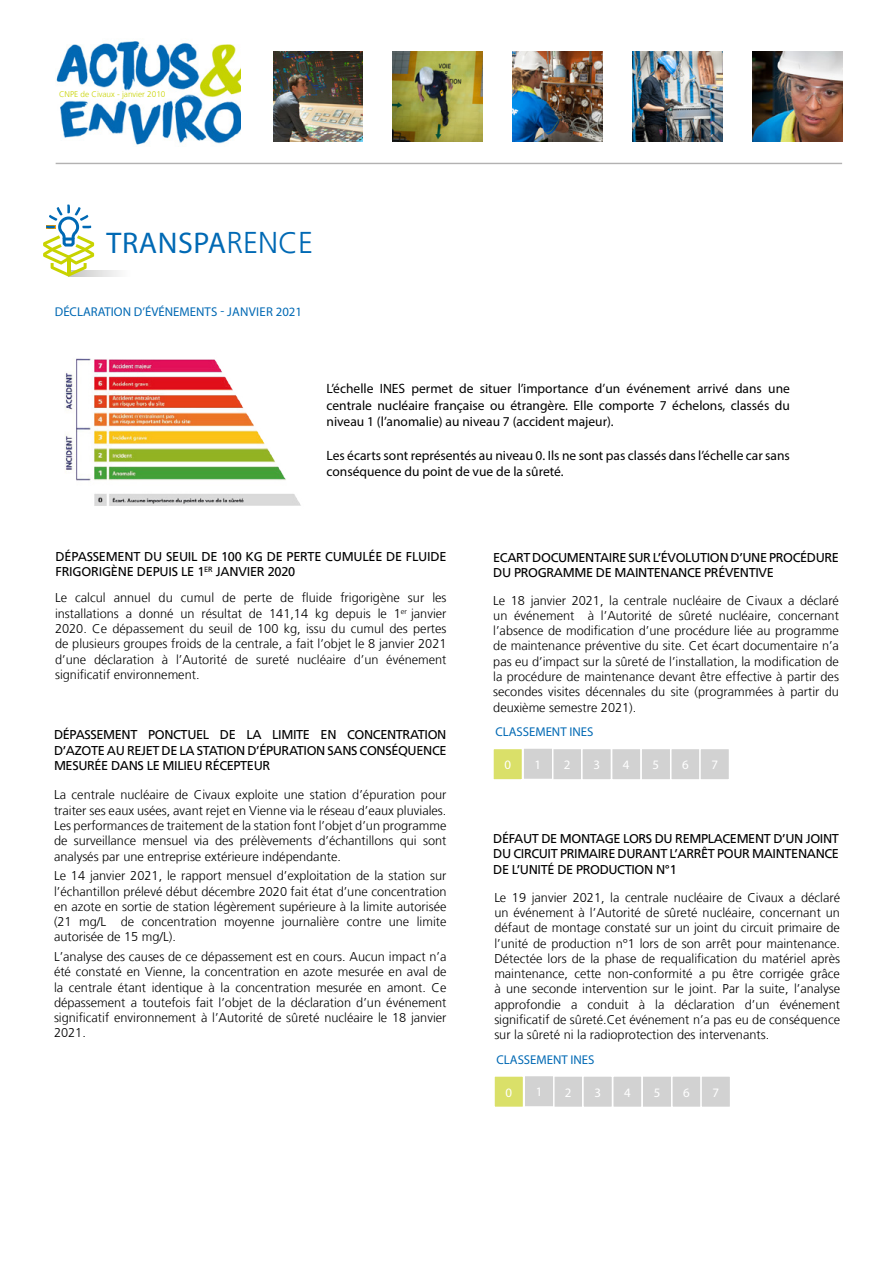
<style>
.page{position:relative;width:893px;height:1263px;background:#fff}
.page>*{position:absolute;margin:0;border:0;box-sizing:border-box;transform-origin:0 0}
.t1{font:30px "Myriad Pro";letter-spacing:.02em;color:#0069b4}
.t2{font:13.5px/16.2px "Myriad Pro";color:#000;text-align:justify}
.t3{font:12.9px "Myriad Pro";color:#fff}
.t4{font:300 12.75px/15.3px "Frutiger";color:#000;text-align:justify}
.t5{font:12.75px/15.3px "Frutiger";letter-spacing:-.03em;color:#000}
.t6{font:12.75px "Myriad Pro";color:#0069b4}
.t7{font:300 8.25px "Frutiger";color:#c8d300}
.s1{font-family:"Frutiger";font-weight:300}
</style>
<div class="page">
<img style="left:273px;top:52px;width:90px;height:89px">
<img style="left:393px;top:52px;width:89px;height:89px">
<img style="left:513px;top:52px;width:89px;height:89px">
<img style="left:633px;top:52px;width:89px;height:89px">
<img style="left:753px;top:52px;width:89px;height:89px">
<hr style="left:56px;top:163px;width:786px;height:1px;background:#b3b2b2">
<svg style="left:94px;top:271px;width:25px;height:5px"></svg>
<svg style="left:43px;top:204px;width:51px;height:72px"></svg>
<img style="left:56px;top:41px;width:185px;height:104px">
<img style="left:64px;top:358px;width:237px;height:148px">
<div style="left:493px;top:748px;width:29px;height:32px;background:#dae069"></div>
<div style="left:492px;top:748px;width:31px;height:33px;border:2px solid #fff"></div>
<div style="left:552px;top:748px;width:30px;height:32px;background:#d2d2d2"></div>
<div style="left:551px;top:748px;width:31px;height:33px;border:2px solid #fff"></div>
<div style="left:611px;top:748px;width:30px;height:32px;background:#d2d2d2"></div>
<div style="left:611px;top:748px;width:31px;height:33px;border:2px solid #fff"></div>
<div style="left:582px;top:748px;width:29px;height:32px;background:#d2d2d2"></div>
<div style="left:581px;top:748px;width:31px;height:33px;border:2px solid #fff"></div>
<div style="left:641px;top:748px;width:30px;height:32px;background:#d2d2d2"></div>
<div style="left:640px;top:748px;width:31px;height:33px;border:2px solid #fff"></div>
<div style="left:671px;top:748px;width:29px;height:32px;background:#d2d2d2"></div>
<div style="left:670px;top:748px;width:31px;height:33px;border:2px solid #fff"></div>
<div style="left:700px;top:748px;width:29px;height:32px;background:#d2d2d2"></div>
<div style="left:699px;top:748px;width:31px;height:33px;border:2px solid #fff"></div>
<div style="left:523px;top:748px;width:30px;height:31px;background:#d2d2d2"></div>
<div style="left:522px;top:747px;width:31px;height:33px;border:2px solid #fff"></div>
<div style="left:494px;top:1076px;width:30px;height:31px;background:#dae069"></div>
<div style="left:493px;top:1075px;width:31px;height:33px;border:2px solid #fff"></div>
<div style="left:553px;top:1076px;width:30px;height:31px;background:#d2d2d2"></div>
<div style="left:553px;top:1075px;width:31px;height:33px;border:2px solid #fff"></div>
<div style="left:613px;top:1076px;width:29px;height:31px;background:#d2d2d2"></div>
<div style="left:612px;top:1075px;width:31px;height:33px;border:2px solid #fff"></div>
<div style="left:583px;top:1076px;width:29px;height:31px;background:#d2d2d2"></div>
<div style="left:582px;top:1075px;width:31px;height:33px;border:2px solid #fff"></div>
<div style="left:642px;top:1076px;width:30px;height:31px;background:#d2d2d2"></div>
<div style="left:641px;top:1075px;width:31px;height:33px;border:2px solid #fff"></div>
<div style="left:672px;top:1076px;width:29px;height:31px;background:#d2d2d2"></div>
<div style="left:671px;top:1075px;width:31px;height:33px;border:2px solid #fff"></div>
<div style="left:701px;top:1076px;width:30px;height:31px;background:#d2d2d2"></div>
<div style="left:700px;top:1075px;width:31px;height:33px;border:2px solid #fff"></div>
<div style="left:524px;top:1075px;width:30px;height:32px;background:#d2d2d2"></div>
<div style="left:523px;top:1075px;width:32px;height:33px;border:2px solid #fff"></div>
<p class="t7" style="left:59px;top:90px;width:108px">CNPE de Civaux - janvier 2010</p>
<h1 class="t1" style="left:107px;top:225px;width:208px">TRANSPA<span class="s1">RENCE</span></h1>
<p class="t6" style="left:55px;top:304px;width:249px">DÉCLARATION D’ÉVÉNEMENTS - JANVIER 2021</p>
<p class="t2" style="left:327px;top:381px;width:465px">L’échelle INES permet de situer l’importance d’un événement arrivé dans une centrale nucléaire française ou étrangère. Elle comporte 7 échelons, classés du niveau 1 (l’anomalie) au niveau 7 (accident majeur).</p>
<p class="t2" style="left:327px;top:447px;width:465px">Les écarts sont représentés au niveau 0. Ils ne sont pas classés dans l’échelle car sans conséquence du point de vue de la sûreté.</p>
<p class="t5" style="left:56px;top:549px;width:392px">DÉPASSEMENT DU SEUIL DE 100 KG DE PERTE CUMULÉE DE FLUIDE<br>FRIGORIGÈNE DEPUIS LE 1<sup>ER</sup> JANVIER 2020</p>
<p class="t4" style="left:55px;top:591px;width:393px">Le calcul annuel du cumul de perte de fluide frigorigène sur les installations a donné un résultat de 141,14 kg depuis le 1<sup>er</sup> janvier 2020. Ce dépassement du seuil de 100 kg, issu du cumul des pertes de plusieurs groupes froids de la centrale, a fait l’objet le 8 janvier 2021 d’une déclaration à l’Autorité de sureté nucléaire d’un événement significatif environnement.</p>
<p class="t5" style="left:54px;top:727px;width:394px;text-align:justify">DÉPASSEMENT PONCTUEL DE LA LIMITE EN CONCENTRATION D’AZOTE AU REJET DE LA STATION D’ÉPURATION SANS CONSÉQUENCE MESURÉE DANS LE MILIEU RÉCEPTEUR</p>
<p class="t4" style="left:54px;top:787px;width:394px">La centrale nucléaire de Civaux exploite une station d’épuration pour traiter ses eaux usées, avant rejet en Vienne via le réseau d’eaux pluviales.<br>Les performances de traitement de la station font l’objet d’un programme de surveillance mensuel via des prélèvements d’échantillons qui sont analysés par une entreprise extérieure indépendante.</p>
<p class="t4" style="left:54px;top:868px;width:394px">Le 14 janvier 2021, le rapport mensuel d’exploitation de la station sur l’échantillon prélevé début décembre 2020 fait état d’une concentration en azote en sortie de station légèrement supérieure à la limite autorisée (21 mg/L de concentration moyenne journalière contre une limite autorisée de 15 mg/L).</p>
<p class="t4" style="left:54px;top:949px;width:394px">L’analyse des causes de ce dépassement est en cours. Aucun impact n’a été constaté en Vienne, la concentration en azote mesurée en aval de la centrale étant identique à la concentration mesurée en amont. Ce dépassement a toutefois fait l’objet de la déclaration d’un événement significatif environnement à l’Autorité de sûreté nucléaire le 18 janvier 2021.</p>
<p class="t5" style="left:493px;top:550px;width:347px">ECART DOCUMENTAIRE SUR L’ÉVOLUTION D’UNE PROCÉDURE<br>DU PROGRAMME DE MAINTENANCE PRÉVENTIVE</p>
<p class="t4" style="left:493px;top:593px;width:347px">Le 18 janvier 2021, la centrale nucléaire de Civaux a déclaré un événement à l’Autorité de sûreté nucléaire, concernant l’absence de modification d’une procédure liée au programme de maintenance préventive du site. Cet écart documentaire n’a pas eu d’impact sur la sûreté de l’installation, la modification de la procédure de maintenance devant être effective à partir des secondes visites décennales du site (programmées à partir du deuxième semestre 2021).</p>
<p class="t6" style="left:495px;top:724px;width:100px">CLASSEMENT INES</p>
<p class="t3" style="left:504px;top:757px;width:8px">0</p>
<p class="t3" style="left:535px;top:756px;width:8px">1</p>
<p class="t3" style="left:564px;top:757px;width:8px">2</p>
<p class="t3" style="left:593px;top:757px;width:8px">3</p>
<p class="t3" style="left:623px;top:757px;width:8px">4</p>
<p class="t3" style="left:653px;top:757px;width:8px">5</p>
<p class="t3" style="left:682px;top:757px;width:8px">6</p>
<p class="t3" style="left:711px;top:757px;width:8px">7</p>
<p class="t5" style="left:493px;top:831px;width:347px;text-align:justify">DÉFAUT DE MONTAGE LORS DU REMPLACEMENT D’UN JOINT DU CIRCUIT PRIMAIRE DURANT L’ARRÊT POUR MAINTENANCE DE L’UNITÉ DE PRODUCTION N°1</p>
<p class="t4" style="left:494px;top:890px;width:347px">Le 19 janvier 2021, la centrale nucléaire de Civaux a déclaré un événement à l’Autorité de sûreté nucléaire, concernant un défaut de montage constaté sur un joint du circuit primaire de l’unité de production n°1 lors de son arrêt pour maintenance.<br>Détectée lors de la phase de requalification du matériel après maintenance, cette non-conformité a pu être corrigée grâce à une seconde intervention sur le joint. Par la suite, l’analyse approfondie a conduit à la déclaration d’un événement significatif de sûreté.Cet événement n’a pas eu de conséquence sur la sûreté ni la radioprotection des intervenants.</p>
<p class="t6" style="left:496px;top:1051px;width:100px">CLASSEMENT INES</p>
<p class="t3" style="left:505px;top:1084px;width:8px">0</p>
<p class="t3" style="left:536px;top:1084px;width:8px">1</p>
<p class="t3" style="left:565px;top:1084px;width:8px">2</p>
<p class="t3" style="left:594px;top:1084px;width:8px">3</p>
<p class="t3" style="left:624px;top:1084px;width:8px">4</p>
<p class="t3" style="left:654px;top:1084px;width:8px">5</p>
<p class="t3" style="left:683px;top:1084px;width:8px">6</p>
<p class="t3" style="left:712px;top:1084px;width:8px">7</p>
</div>
